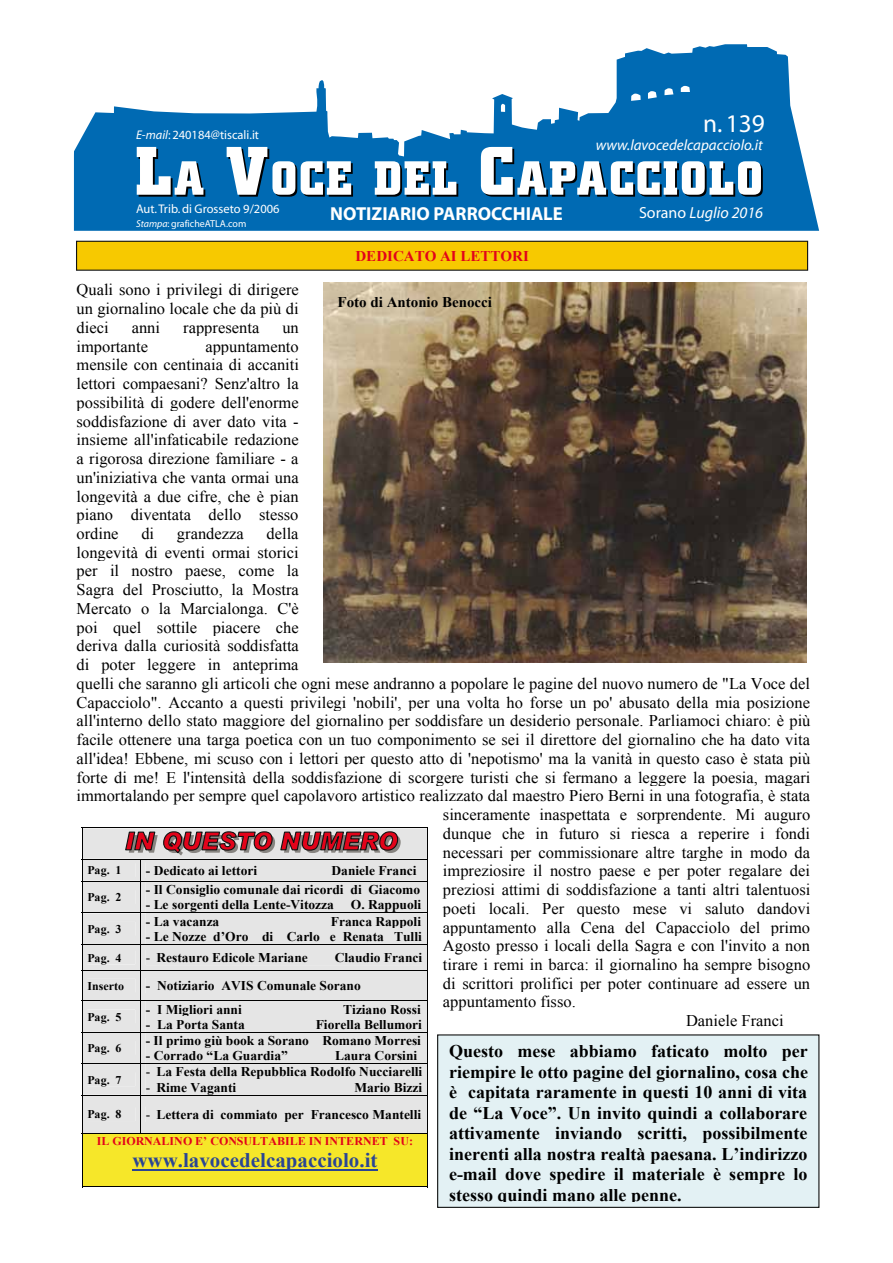
<style>
.page{position:relative;width:893px;height:1263px;background:#fff}
.page>*{position:absolute;margin:0;border:0;box-sizing:border-box;transform-origin:0 0}
.t1{font:25.5px "Myriad";color:#fff}
.t2{font:700 20.7px "Times New Roman";color:#2a4594}
.t3{font:700 18.9px "Myriad";color:#fff}
.t4{font:700 17.85px/20.4px "Times New Roman";color:#000;text-align:justify}
.t5{font:16.35px/18.8px "Times New Roman";color:#000;text-align:justify}
.t6{font:italic 16.05px "Myriad";color:#fff}
.t7{font:italic 15px "Myriad";color:#fff}
.t8{font:italic 14.85px "Times New Roman";color:#fff}
.t9{font:700 14.85px "Times New Roman";letter-spacing:-.005em;color:#000}
.t10{font:700 14.85px "Times New Roman";color:#e2031a}
.t11{font:700 14.85px "Times New Roman";color:#fff}
.t12{font:700 13.35px "Times New Roman";color:#000}
.t13{font:12.6px "Myriad";color:#fff}
.t14{font:700 11.85px "Times New Roman";color:#000}
.t15{font:700 11.85px "Times New Roman";color:#e2031a}
.t16{font:10.05px "Myriad";color:#fff}
.s1{font-style:italic}
.s2{font-style:normal}
.s3{font-weight:400}
</style>
<div class="page">
<svg style="left:74px;top:44px;width:745px;height:187px;fill:#006ab3"></svg>
<svg style="left:137px;top:147px;width:68px;height:50px"></svg>
<svg style="left:227px;top:147px;width:126px;height:50px"></svg>
<svg style="left:375px;top:161px;width:83px;height:36px"></svg>
<svg style="left:481px;top:147px;width:282px;height:50px"></svg>
<div style="left:77px;top:241px;width:731px;height:29px;background:#f7c900"></div>
<div style="left:76px;top:241px;width:732px;height:30px;border:1px solid #111211"></div>
<img style="left:323px;top:283px;width:484px;height:379px">
<svg style="left:82px;top:827px;width:346px;height:360px;background:#d9d4ba"></svg>
<div style="left:438px;top:1035px;width:381px;height:172px;background:#e3f1f4"></div>
<div style="left:437px;top:1034px;width:382px;height:174px;border:1px solid #111211"></div>
<p class="t13" style="left:136px;top:128px;width:125px"><span class="s1">E-mail</span>: 240184@tiscali.it</p>
<p class="t13" style="left:136px;top:202px;width:145px">Aut. Trib. di Grosseto 9/2006</p>
<p class="t16" style="left:136px;top:219px;width:112px"><span class="s1">Stampa</span>: graficheATLA.com</p>
<p class="t3" style="left:330px;top:204px;width:234px">NOTIZIARIO PARROCCHIALE</p>
<p class="t10" style="left:355px;top:246px;width:175px">DEDICATO AI LETTORI</p>
<h1 class="t1" style="left:703px;top:111px;width:63px">n. 139</h1>
<p class="t8" style="left:602px;top:129px;width:171px">www.lavocedelcapacciolo.it</p>
<p class="t7" style="left:596px;top:138px;width:168px">www.lavocedelcapacciolo.it</p>
<p class="t6" style="left:639px;top:204px;width:126px"><span class="s2">Sorano</span> Luglio 2016</p>
<p class="t11" style="left:611px;top:208px;width:121px">Sorano luglio 2016</p>
<p class="t5" style="left:77px;top:280px;width:224px">Quali sono i privilegi di dirigere un giornalino locale che da più di dieci</p>
<p class="t9" style="left:338px;top:292px;width:156px">Foto di Antonio Benocci</p>
<p class="t5" style="left:132px;top:318px;width:30px">anni</p>
<p class="t5" style="left:183px;top:318px;width:78px">rappresenta</p>
<p class="t5" style="left:282px;top:318px;width:18px">un</p>
<p class="t5" style="left:77px;top:337px;width:73px">importante</p>
<p class="t5" style="left:77px;top:337px;width:224px;text-indent:129px">appuntamento mensile con centinaia di accaniti lettori compaesani? Senz'altro la possibilità di godere dell'enorme soddisfazione di aver dato vita - insieme all'infaticabile redazione a rigorosa direzione familiare - a un'iniziativa che vanta ormai una longevità a due cifre, che è pian piano diventata dello stesso ordine</p>
<p class="t5" style="left:141px;top:524px;width:14px">di</p>
<p class="t5" style="left:177px;top:524px;width:68px">grandezza</p>
<p class="t5" style="left:267px;top:524px;width:34px">della</p>
<p class="t5" style="left:77px;top:543px;width:224px">longevità di eventi ormai storici</p>
<p class="t5" style="left:77px;top:561px;width:224px">per il nostro paese, come la</p>
<p class="t5" style="left:77px;top:580px;width:224px">Sagra del Prosciutto, la Mostra</p>
<p class="t5" style="left:77px;top:599px;width:224px">Mercato o la Marcialonga. C'è</p>
<p class="t5" style="left:77px;top:618px;width:224px">poi quel sottile piacere che</p>
<p class="t5" style="left:77px;top:636px;width:224px">deriva dalla curiosità soddisfatta</p>
<p class="t5" style="left:77px;top:655px;width:224px">di poter leggere in anteprima</p>
<p class="t5" style="left:77px;top:674px;width:735px">quelli che saranno gli articoli che ogni mese andranno a popolare le pagine del nuovo numero de "La Voce del</p>
<p class="t5" style="left:77px;top:692px;width:735px">Capacciolo". Accanto a questi privilegi 'nobili', per una volta ho forse un po' abusato della mia posizione</p>
<p class="t5" style="left:77px;top:711px;width:735px">all'interno dello stato maggiore del giornalino per soddisfare un desiderio personale. Parliamoci chiaro: è più</p>
<p class="t5" style="left:77px;top:730px;width:735px">facile ottenere una targa poetica con un tuo componimento se sei il direttore del giornalino che ha dato vita</p>
<p class="t5" style="left:77px;top:749px;width:735px">all'idea! Ebbene, mi scuso con i lettori per questo atto di 'nepotismo' ma la vanità in questo caso è stata più</p>
<p class="t5" style="left:77px;top:767px;width:735px">forte di me! E l'intensità della soddisfazione di scorgere turisti che si fermano a leggere la poesia, magari</p>
<p class="t5" style="left:77px;top:786px;width:735px">immortalando per sempre quel capolavoro artistico realizzato dal maestro Piero Berni in una fotografia, è stata</p>
<p class="t5" style="left:443px;top:805px;width:369px">sinceramente inaspettata e sorprendente. Mi auguro</p>
<p class="t5" style="left:443px;top:824px;width:369px">dunque che in futuro si riesca a reperire i fondi</p>
<p class="t5" style="left:443px;top:842px;width:368px">necessari per commissionare altre targhe in modo da</p>
<p class="t5" style="left:443px;top:861px;width:368px">impreziosire il nostro paese e per poter regalare dei</p>
<p class="t5" style="left:443px;top:880px;width:369px">preziosi attimi di soddisfazione a tanti altri talentuosi</p>
<p class="t5" style="left:443px;top:899px;width:369px">poeti locali. Per questo mese vi saluto dandovi</p>
<p class="t5" style="left:443px;top:917px;width:369px">appuntamento alla Cena del Capacciolo del primo</p>
<p class="t5" style="left:443px;top:936px;width:369px">Agosto presso i locali della Sagra e con l'invito a non</p>
<p class="t5" style="left:443px;top:955px;width:369px">tirare i remi in barca: il giornalino ha sempre bisogno</p>
<p class="t5" style="left:443px;top:974px;width:369px">di scrittori prolifici per poter continuare ad essere un</p>
<p class="t5" style="left:443px;top:992px;width:134px">appuntamento fisso.</p>
<p class="t5" style="left:686px;top:1011px;width:99px">Daniele Franci</p>
<p class="t14" style="left:87px;top:862px;width:36px">Pag. 1</p>
<p class="t12" style="left:146px;top:861px;width:113px">- Dedicato ai lettori</p>
<p class="t12" style="left:332px;top:861px;width:87px">Daniele Franci</p>
<p class="t14" style="left:87px;top:889px;width:36px">Pag. 2</p>
<p class="t12" style="left:146px;top:880px;width:276px">- Il Consiglio comunale dai ricordi di Giacomo</p>
<p class="t12" style="left:146px;top:896px;width:190px">- Le sorgenti della Lente-Vitozza</p>
<p class="t12" style="left:351px;top:896px;width:72px">O. Rappuoli</p>
<p class="t12" style="left:146px;top:912px;width:75px">- La vacanza</p>
<p class="t12" style="left:331px;top:912px;width:92px">Franca Rappoli</p>
<p class="t12" style="left:146px;top:927px;width:278px">- Le Nozze d’Oro di Carlo e Renata Tulli</p>
<p class="t14" style="left:87px;top:921px;width:36px">Pag. 3</p>
<p class="t14" style="left:87px;top:949px;width:36px">Pag. 4</p>
<p class="t12" style="left:146px;top:948px;width:164px"><span class="s3">-</span> Restauro Edicole Mariane</p>
<p class="t12" style="left:335px;top:948px;width:89px">Claudio Franci</p>
<p class="t14" style="left:87px;top:978px;width:38px">Inserto</p>
<p class="t12" style="left:146px;top:976px;width:217px">- Notiziario AVIS Comunale Sorano</p>
<p class="t14" style="left:87px;top:1008px;width:36px">Pag. 5</p>
<p class="t12" style="left:146px;top:1000px;width:98px">- I Migliori anni</p>
<p class="t12" style="left:343px;top:1000px;width:79px">Tiziano Rossi</p>
<p class="t12" style="left:146px;top:1015px;width:101px">- La Porta Santa</p>
<p class="t12" style="left:316px;top:1015px;width:108px">Fiorella Bellumori</p>
<p class="t14" style="left:87px;top:1040px;width:36px">Pag. 6</p>
<p class="t14" style="left:87px;top:1071px;width:36px">Pag. 7</p>
<p class="t12" style="left:146px;top:1031px;width:277px">- Il primo giù book a Sorano Romano Morresi</p>
<p class="t12" style="left:146px;top:1046px;width:144px">- Corrado “La Guardia”</p>
<p class="t12" style="left:335px;top:1046px;width:84px">Laura Corsini</p>
<p class="t12" style="left:146px;top:1062px;width:278px"><span class="s3">-</span> La Festa della Repubblica Rodolfo Nucciarelli</p>
<p class="t12" style="left:146px;top:1078px;width:92px"><span class="s3">-</span> Rime Vaganti</p>
<p class="t12" style="left:354px;top:1078px;width:69px">Mario Bizzi</p>
<p class="t14" style="left:87px;top:1106px;width:36px">Pag. 8</p>
<p class="t12" style="left:146px;top:1105px;width:277px"><span class="s3">-</span> Lettera di commiato per Francesco Mantelli</p>
<p class="t15" style="left:97px;top:1133px;width:318px">IL GIORNALINO E’ CONSULTABILE IN INTERNET SU:</p>
<p class="t2" style="left:132px;top:1145px;width:247px">www.lavocedelcapacciolo.it</p>
<p class="t4" style="left:449px;top:1041px;width:361px">Questo mese abbiamo faticato molto per riempire le otto pagine del giornalino, cosa che è capitata raramente in questi 10 anni di vita de “La Voce”. Un invito quindi a collaborare attivamente inviando scritti, possibilmente inerenti alla nostra realtà paesana. L’indirizzo e-mail dove spedire il materiale è sempre lo stesso quindi mano alle penne.</p>
</div>
